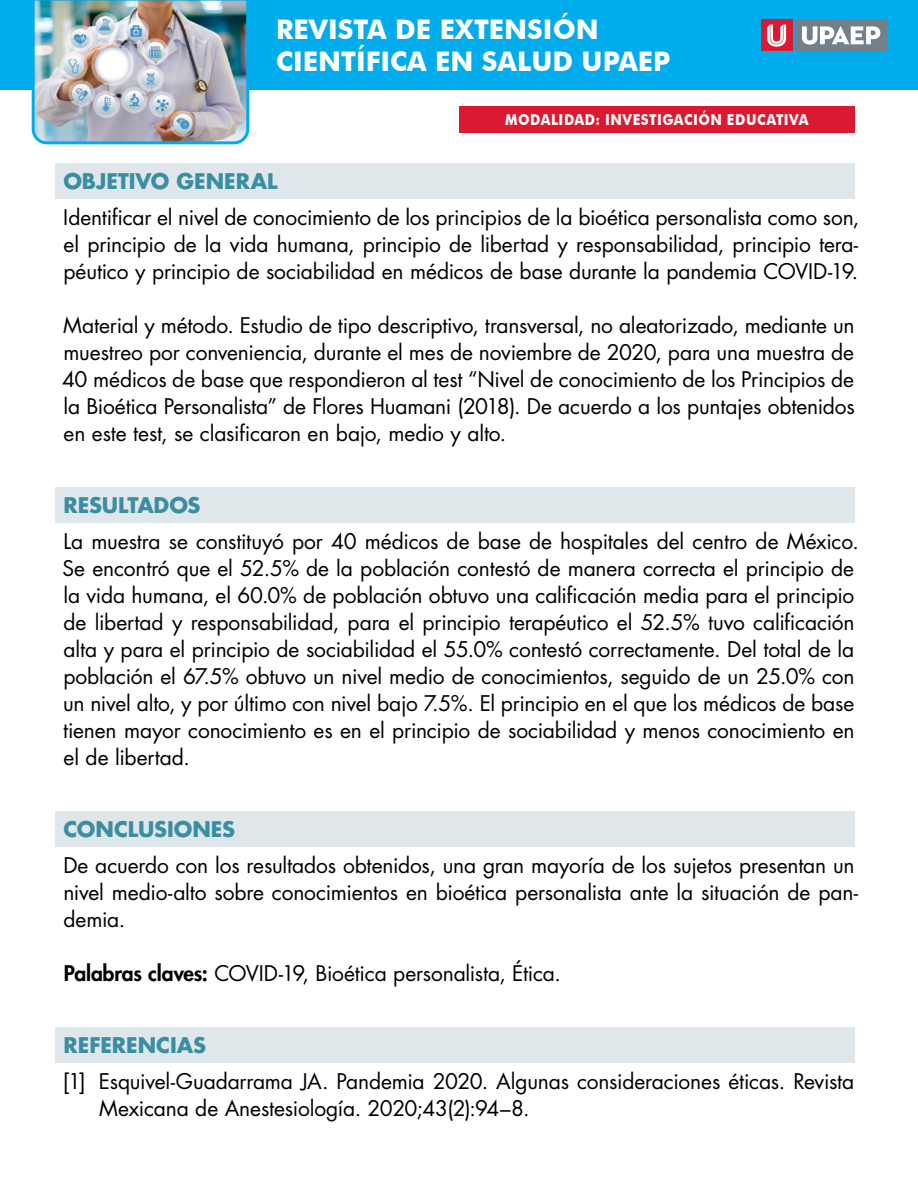
<style>
.page{position:relative;width:918px;height:1188px;background:#fff}
.page>*{position:absolute;margin:0;border:0;box-sizing:border-box;transform-origin:0 0}
.t1{font:700 27px/32.4px "Futura BT";color:#fff}
.cuerpo{font:21px/27px "Futura Std";letter-spacing:-.01em;color:#000;text-align:justify}
.referencias{font:21px/27px "Futura Std";letter-spacing:-.01em;color:#000}
.apartado{font:700 21px "Futura Std";color:#3a8ea3}
.t2{font:700 15px "Futura BT";color:#fff;scale:.9 1}
.s1{font-weight:800}
</style>
<div class="page">
<div style="left:0;top:0;width:918px;height:90px;background:#00aceb"></div>
<img style="left:31px;top:0;width:219px;height:145px">
<div style="left:796px;top:20px;width:91px;height:31px;background:#72808a"></div>
<svg style="left:802px;top:26px;width:78px;height:19px"></svg>
<div style="left:761px;top:20px;width:31px;height:31px;background:#da1a32"></div>
<svg style="left:767px;top:25px;width:19px;height:22px"></svg>
<div style="left:459px;top:106px;width:396px;height:27px;background:#da1a32"></div>
<div style="left:56px;top:163px;width:799px;height:36px;background:#e0e7eb"></div>
<div style="left:56px;top:487px;width:799px;height:36px;background:#e0e7eb"></div>
<div style="left:56px;top:811px;width:799px;height:36px;background:#e0e7eb"></div>
<div style="left:56px;top:1027px;width:799px;height:36px;background:#e0e7eb"></div>
<p class="t1" style="left:276px;top:13px;width:396px">REVISTA DE EXTENSIÓN<br>CIENTÍFICA EN SALUD UPAEP</p>
<p class="t2" style="left:505px;top:111px;width:26px">MODALIDAD</p>
<p class="t2" style="left:596px;top:111px;width:28px">: INVESTIGACIÓN</p>
<p class="t2" style="left:727px;top:111px;width:21px">EDUCATIVA</p>
<p class="apartado" style="left:63px;top:167px;width:216px">OBJETIVO GENERAL</p>
<p class="cuerpo" style="left:63px;top:204px;width:798px">Identificar el nivel de conocimiento de los principios de la bioética personalista como son, el principio de la vida humana, principio de libertad y responsabilidad, principio tera&shy;péutico y principio de sociabilidad en médicos de base durante la pandemia COVID-19.</p>
<p class="cuerpo" style="left:62px;top:312px;width:794px">Material y método. Estudio de tipo descriptivo, transversal, no aleatorizado, mediante un muestreo por conveniencia, durante el mes de noviembre de 2020, para una muestra de 40 médicos de base que respondieron al test “Nivel de conocimiento de los Principios de la Bioética Personalista” de Flores Huamani (2018). De acuerdo a los puntajes obtenidos en este test, se clasificaron en bajo, medio y alto.</p>
<p class="apartado" style="left:64px;top:491px;width:138px">RESULTADOS</p>
<p class="cuerpo" style="left:63px;top:528px;width:798px;text-align:left">La muestra se constituyó por 40 médicos de base de hospitales del centro de México.<br>Se encontró que el 52.5% de la población contestó de manera correcta el principio de la vida humana, el 60.0% de población obtuvo una calificación media para el principio de libertad y responsabilidad, para el principio terapéutico el 52.5% tuvo calificación alta y para el principio de sociabilidad el 55.0% contestó correctamente. Del total de la población el 67.5% obtuvo un nivel medio de conocimientos, seguido de un 25.0% con un nivel alto, y por último con nivel bajo 7.5%. El principio en el que los médicos de base tienen mayor conocimiento es en el principio de sociabilidad y menos conocimiento en el de libertad.</p>
<p class="apartado" style="left:63px;top:815px;width:173px">CONCLUSIONES</p>
<p class="cuerpo" style="left:63px;top:852px;width:796px;text-align:left">De acuerdo con los resultados obtenidos, una gran mayoría de los sujetos presentan un nivel medio-alto sobre conocimientos en bioética personalista ante la situación de pan&shy;demia.</p>
<p class="cuerpo" style="left:64px;top:960px;width:499px"><span class="s1">Palabras claves:</span> COVID-19, Bioética personalista, Ética.</p>
<p class="apartado" style="left:64px;top:1031px;width:144px">REFERENCIAS</p>
<p class="referencias" style="left:99px;top:1068px;width:757px;text-indent:-36px">[1] Esquivel-Guadarrama JA. Pandemia 2020. Algunas consideraciones éticas. Revista<br>Mexicana de Anestesiología. 2020;43(2):94–8.</p>
</div>
